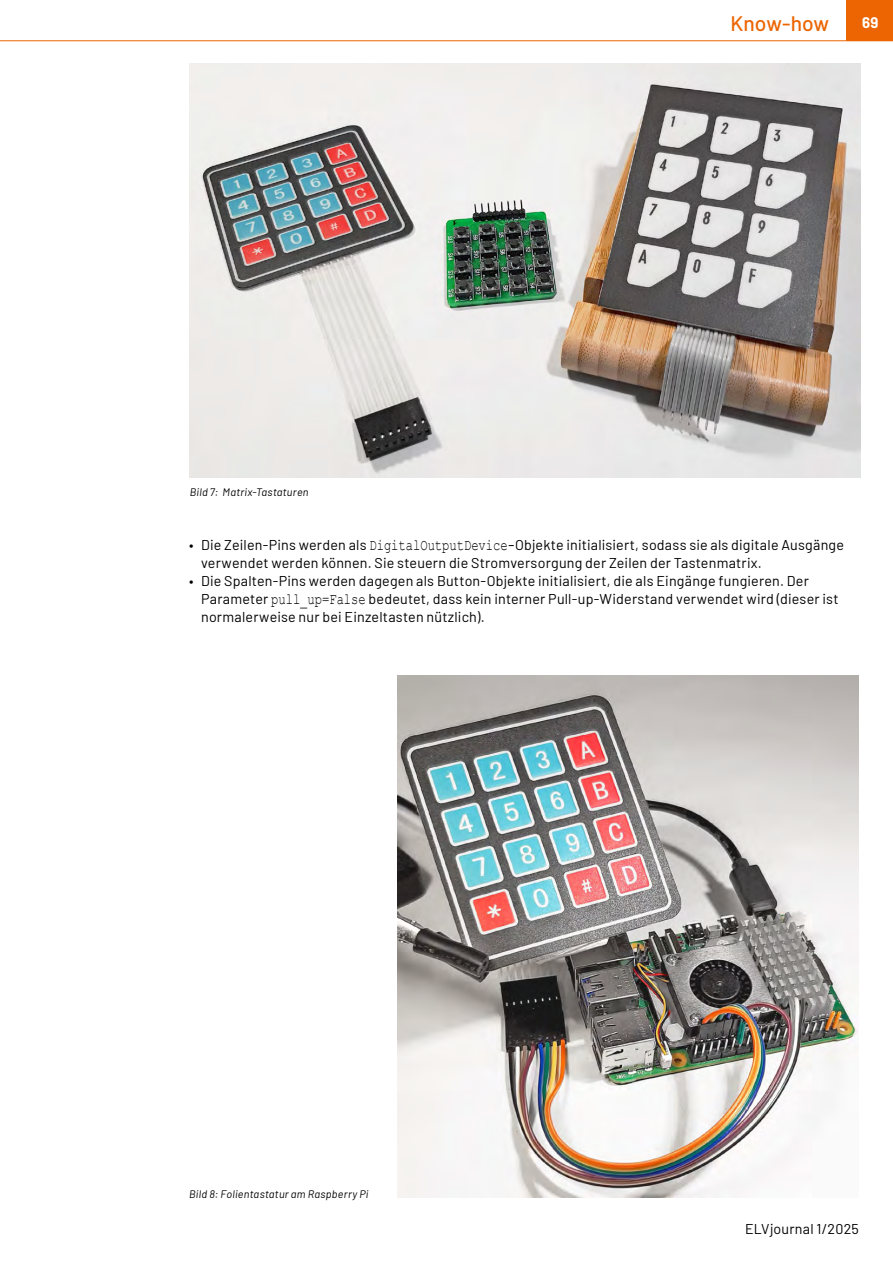
<style>
.page{position:relative;width:893px;height:1263px;background:#fff}
.page>*{position:absolute;margin:0;border:0;box-sizing:border-box;transform-origin:0 0}
.t1{font:500 21px "Barlow";color:#ec6502}
.t2{font:700 15px "Barlow";color:#fff}
.t3{font:14.25px/18px "Barlow";letter-spacing:.015em;color:#000}
.t4{font:italic 10.8px "Barlow";letter-spacing:.025em;color:#000}
.s1{font-family:"Courier New";font-size:15.75px}
</style>
<div class="page">
<div style="left:846px;top:0;width:47px;height:40px;background:#ec6502"></div>
<hr style="left:0;top:40px;width:893px;height:1px;background:#ec6502">
<img style="left:189px;top:64px;width:671px;height:414px">
<img style="left:397px;top:676px;width:462px;height:522px">
<p class="t4" style="left:190px;top:484px;width:120px">Bild 7: Matrix-Tastaturen</p>
<h1 class="t1" style="left:730px;top:8px;width:100px">Know-how</h1>
<p class="t2" style="left:862px;top:11px;width:18px">69</p>
<p class="t3" style="left:201px;top:535px;width:644px;text-indent:-12px">• Die Zeilen-Pins werden als <span class="s1">DigitalOutputDevice-</span>Objekte initialisiert, sodass sie als digitale Ausgänge verwendet werden können. Sie steuern die Stromversorgung der Zeilen der Tastenmatrix.</p>
<p class="t3" style="left:201px;top:571px;width:639px;text-indent:-12px">• Die Spalten-Pins werden dagegen als Button-Objekte initialisiert, die als Eingänge fungieren. Der<br>Parameter <span class="s1">pull_up=False</span> bedeutet, dass kein interner Pull-up-Widerstand verwendet wird (dieser ist normalerweise nur bei Einzeltasten nützlich).</p>
<p class="t4" style="left:189px;top:1186px;width:181px">Bild 8: Folientastatur am Raspberry Pi</p>
<p class="t3" style="left:745px;top:1219px;width:115px">ELVjournal 1/2025</p>
</div>
